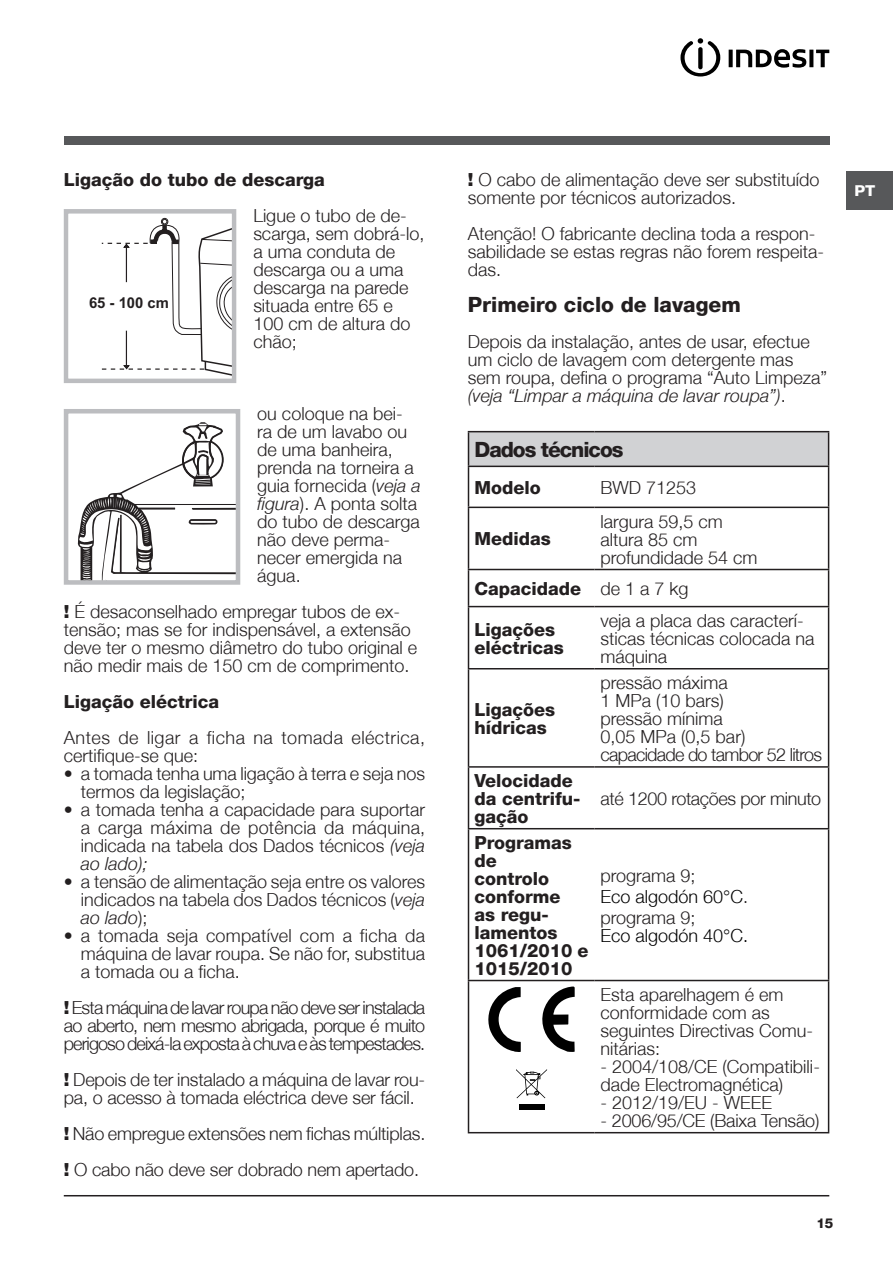
<style>
.page{position:relative;width:893px;height:1263px;background:#fff}
.page>*{position:absolute;margin:0;border:0;box-sizing:border-box;transform-origin:0 0}
.titoletto{font:800 21px "Helvetica Neue";color:#231f20}
.titoletto-2{font:800 21px "Helvetica Neue";letter-spacing:-.05em;color:#231f20}
.Corpo_testo{font:300 18px/18px "Helvetica Neue";color:#231f20}
.Titolo_3{font:800 18px/18px "Helvetica Neue";color:#231f20}
.Corpo_testo-2{font:300 18px/18px "Helvetica Neue";letter-spacing:.025em;color:#231f20}
.t1{font:300 18px "Helvetica Neue";color:#000}
.Corpo_testo-3{font:300 18px "Helvetica Neue";letter-spacing:-.04em;color:#231f20}
.Corpo_testo-4{font:300 18px "Helvetica Neue";letter-spacing:-.02em;color:#231f20}
.t2{font:700 15px "Arial";color:#231f20}
.t3{font:800 15px "Helvetica Neue";color:#fff;scale:1.05 1}
.t4{font:800 13.5px "Helvetica Neue";color:#231f20}
.s1{font-style:italic}
.s2{font-weight:900}
.s3{color:#231f20}
</style>
<div class="page">
<hr style="left:64px;top:1195px;width:765px;height:1px;background:#231f20">
<div style="left:846px;top:172px;width:47px;height:38px;background:#57585a"></div>
<div style="left:64px;top:136px;width:765px;height:9px;background:#57585a"></div>
<svg style="left:680px;top:38px;width:40px;height:38px"></svg>
<svg style="left:729px;top:50px;width:4px;height:17px"></svg>
<svg style="left:736px;top:49px;width:70px;height:19px"></svg>
<svg style="left:809px;top:50px;width:4px;height:17px"></svg>
<svg style="left:816px;top:50px;width:13px;height:17px"></svg>
<div style="left:162px;top:218px;width:6px;height:7px;background:#7d7b7b;border-radius:50%"></div>
<div style="left:161px;top:218px;width:7px;height:7px;border:1px solid #231f20;border-radius:50%"></div>
<svg style="left:101px;top:219px;width:130px;height:157px"></svg>
<div style="left:64px;top:209px;width:172px;height:174px;border:4px solid #bcbdc0"></div>
<div style="left:64px;top:409px;width:176px;height:176px;border:5px solid #bcbdc0"></div>
<svg style="left:76px;top:422px;width:162px;height:160px"></svg>
<div style="left:468px;top:432px;width:361px;height:34px;background:#d1d2d4"></div>
<hr style="left:468px;top:431px;width:127px;height:1px;background:#231f20">
<hr style="left:468px;top:432px;width:1px;height:34px;background:#231f20">
<hr style="left:595px;top:431px;width:234px;height:1px;background:#231f20">
<hr style="left:828px;top:432px;width:1px;height:34px;background:#231f20">
<hr style="left:595px;top:466px;width:234px;height:1px;background:#231f20">
<hr style="left:828px;top:467px;width:1px;height:40px;background:#231f20">
<hr style="left:468px;top:466px;width:127px;height:1px;background:#231f20">
<hr style="left:468px;top:467px;width:1px;height:40px;background:#231f20">
<hr style="left:468px;top:507px;width:127px;height:1px;background:#231f20">
<hr style="left:468px;top:508px;width:1px;height:61px;background:#231f20">
<hr style="left:595px;top:507px;width:234px;height:1px;background:#231f20">
<hr style="left:828px;top:508px;width:1px;height:61px;background:#231f20">
<hr style="left:468px;top:569px;width:127px;height:1px;background:#231f20">
<hr style="left:468px;top:570px;width:1px;height:36px;background:#231f20">
<hr style="left:595px;top:569px;width:234px;height:1px;background:#231f20">
<hr style="left:828px;top:570px;width:1px;height:36px;background:#231f20">
<hr style="left:468px;top:606px;width:127px;height:1px;background:#231f20">
<hr style="left:468px;top:607px;width:1px;height:61px;background:#231f20">
<hr style="left:595px;top:606px;width:234px;height:1px;background:#231f20">
<hr style="left:828px;top:607px;width:1px;height:61px;background:#231f20">
<hr style="left:468px;top:668px;width:127px;height:1px;background:#231f20">
<hr style="left:468px;top:669px;width:1px;height:97px;background:#231f20">
<hr style="left:595px;top:668px;width:234px;height:1px;background:#231f20">
<hr style="left:828px;top:669px;width:1px;height:97px;background:#231f20">
<hr style="left:468px;top:766px;width:127px;height:2px;background:#231f20">
<hr style="left:468px;top:768px;width:1px;height:60px;background:#231f20">
<hr style="left:595px;top:766px;width:234px;height:2px;background:#231f20">
<hr style="left:828px;top:768px;width:1px;height:60px;background:#231f20">
<hr style="left:468px;top:828px;width:127px;height:1px;background:#231f20">
<hr style="left:468px;top:829px;width:1px;height:151px;background:#231f20">
<hr style="left:595px;top:828px;width:234px;height:1px;background:#231f20">
<hr style="left:828px;top:829px;width:1px;height:151px;background:#231f20">
<hr style="left:468px;top:980px;width:127px;height:1px;background:#231f20">
<hr style="left:468px;top:981px;width:1px;height:151px;background:#231f20">
<hr style="left:595px;top:980px;width:234px;height:1px;background:#231f20">
<hr style="left:828px;top:981px;width:1px;height:151px;background:#231f20">
<hr style="left:468px;top:1132px;width:127px;height:1px;background:#231f20">
<hr style="left:595px;top:1132px;width:234px;height:1px;background:#231f20">
<svg style="left:542px;top:986px;width:33px;height:66px"></svg>
<svg style="left:488px;top:987px;width:33px;height:65px"></svg>
<div style="left:519px;top:1104px;width:25px;height:6px;background:#000"></div>
<svg style="left:516px;top:1069px;width:31px;height:29px"></svg>
<p class="Titolo_3" style="left:64px;top:171px;width:263px">Ligação do tubo de descarga</p>
<p class="Corpo_testo" style="left:253px;top:206px;width:173px">Ligue o tubo de de&shy;scarga, sem dobrá-lo, a uma conduta de descarga ou a uma descarga na parede situada entre 65 e<br>100 cm de altura do chão;</p>
<p class="t2" style="left:89px;top:293px;width:81px">65 - 100 cm</p>
<p class="Corpo_testo" style="left:257px;top:404px;width:165px">ou coloque na bei&shy;ra de um lavabo ou de uma banheira, prenda na torneira a guia fornecida (<span class="s1">veja a figura</span>). A ponta solta do tubo de descarga não deve perma&shy;necer emergida na água.</p>
<p class="Corpo_testo" style="left:64px;top:602px;width:355px"><span class="s2">!</span> É desaconselhado empregar tubos de ex&shy;tensão; mas se for indispensável, a extensão deve ter o mesmo diâmetro do tubo original e não medir mais de 150 cm de comprimento.</p>
<p class="Titolo_3" style="left:64px;top:693px;width:157px">Ligação eléctrica</p>
<p class="Corpo_testo-2" style="left:64px;top:728px;width:363px">Antes de ligar a ficha na tomada eléctrica, certifique-se que:</p>
<p class="Corpo_testo" style="left:81px;top:764px;width:346px;text-indent:-17px">• a tomada tenha uma ligação à terra e seja nos termos da legislação;</p>
<p class="Corpo_testo" style="left:81px;top:800px;width:346px;text-align:justify;text-indent:-17px">• a tomada tenha a capacidade para suportar a carga máxima de potência da máquina, indicada na tabela dos Dados técnicos <span class="s1">(veja ao lado);</span></p>
<p class="Corpo_testo" style="left:81px;top:872px;width:346px;text-align:justify;text-indent:-17px">• a tensão de alimentação seja entre os valores indicados na tabela dos Dados técnicos (<span class="s1">veja ao lado</span>);</p>
<p class="Corpo_testo" style="left:81px;top:926px;width:346px;text-align:justify;text-indent:-17px">• a tomada seja compatível com a ficha da máquina de lavar roupa. Se não for, substitua a tomada ou a ficha.</p>
<p class="Corpo_testo" style="left:64px;top:998px;width:363px;text-align:justify"><span class="s2">!</span> Esta máquina de lavar roupa não deve ser instalada ao aberto, nem mesmo abrigada, porque é muito perigoso deixá-la exposta à chuva e às tempestades.</p>
<p class="Corpo_testo" style="left:64px;top:1070px;width:363px"><span class="s2">!</span> Depois de ter instalado a máquina de lavar rou&shy;pa, o acesso à tomada eléctrica deve ser fácil.</p>
<p class="Corpo_testo" style="left:64px;top:1124px;width:363px"><span class="s2">!</span> Não empregue extensões nem fichas múltiplas.</p>
<p class="Corpo_testo" style="left:64px;top:1160px;width:357px"><span class="s2">!</span> O cabo não deve ser dobrado nem apertado.</p>
<p class="Corpo_testo" style="left:468px;top:171px;width:353px"><span class="s2">!</span> O cabo de alimentação deve ser substituído somente por técnicos autorizados.</p>
<p class="Corpo_testo" style="left:468px;top:225px;width:358px">Atenção! O fabricante declina toda a respon&shy;sabilidade se estas regras não forem respeita&shy;das.</p>
<p class="titoletto" style="left:468px;top:292px;width:274px">Primeiro ciclo de lavagem</p>
<p class="Corpo_testo" style="left:468px;top:333px;width:361px">Depois da instalação, antes de usar, efectue um ciclo de lavagem com detergente mas sem roupa, defina o programa “Auto Limpeza” <span class="s1">(veja “Limpar a máquina de lavar roupa”)</span>.</p>
<p class="titoletto-2" style="left:474px;top:437px;width:150px">Dados técnicos</p>
<p class="Titolo_3" style="left:474px;top:478px;width:68px">Modelo</p>
<p class="Corpo_testo" style="left:601px;top:478px;width:97px">BWD 71253</p>
<p class="Titolo_3" style="left:474px;top:530px;width:78px">Medidas</p>
<p class="Corpo_testo" style="left:601px;top:512px;width:124px">largura 59,5 cm</p>
<p class="Corpo_testo" style="left:601px;top:530px;width:99px">altura 85 cm</p>
<p class="Corpo_testo" style="left:601px;top:548px;width:159px">profundidade 54 cm</p>
<p class="Titolo_3" style="left:474px;top:579px;width:108px">Capacidade</p>
<p class="Corpo_testo" style="left:601px;top:579px;width:90px">de 1 a 7 kg</p>
<p class="Titolo_3" style="left:474px;top:620px;width:82px">Ligações</p>
<p class="Titolo_3" style="left:474px;top:638px;width:91px">eléctricas</p>
<p class="Corpo_testo" style="left:601px;top:611px;width:216px">veja a placa das caracterí&shy;sticas técnicas colocada na máquina</p>
<p class="Titolo_3" style="left:474px;top:700px;width:82px">Ligações hídricas</p>
<p class="Titolo_3" style="left:474px;top:771px;width:108px">Velocidade da centrifu&shy;gação</p>
<p class="Titolo_3" style="left:474px;top:833px;width:116px">Programas de<br>controlo conforme<br>as regu&shy;lamentos<br>1061/2010 e<br>1015/2010</p>
<p class="Corpo_testo" style="left:601px;top:673px;width:129px">pressão máxima<br>1 MPa (10 bars)</p>
<p class="Corpo_testo" style="left:601px;top:709px;width:146px">pressão mínima<br>0,05 MPa (0,5 bar)</p>
<p class="Corpo_testo-3" style="left:601px;top:743px;width:223px">capacidade do tambor 52 litros</p>
<p class="Corpo_testo-4" style="left:601px;top:787px;width:222px">até 1200 rotações por minuto</p>
<p class="Corpo_testo" style="left:601px;top:866px;width:97px">programa 9;</p>
<p class="t1" style="left:601px;top:885px;width:149px">Eco algodón 60°C<span class="s3">.</span></p>
<p class="Corpo_testo" style="left:601px;top:908px;width:97px">programa 9;</p>
<p class="t1" style="left:601px;top:924px;width:149px">Eco algodón 40°C.</p>
<p class="Corpo_testo" style="left:601px;top:985px;width:214px">Esta aparelhagem é em conformidade com as seguintes Directivas Comu&shy;nitárias:</p>
<p class="Corpo_testo" style="left:601px;top:1057px;width:221px">- 2004/108/CE (Compatibili&shy;dade Electromagnética)</p>
<p class="Corpo_testo" style="left:601px;top:1093px;width:173px">- 2012/19/EU - WEEE</p>
<p class="Corpo_testo" style="left:601px;top:1111px;width:220px">- 2006/95/CE (Baixa Tensão)</p>
<p class="t3" style="left:854px;top:182px;width:21px">PT</p>
<p class="t4" style="left:816px;top:1215px;width:19px">15</p>
</div>
